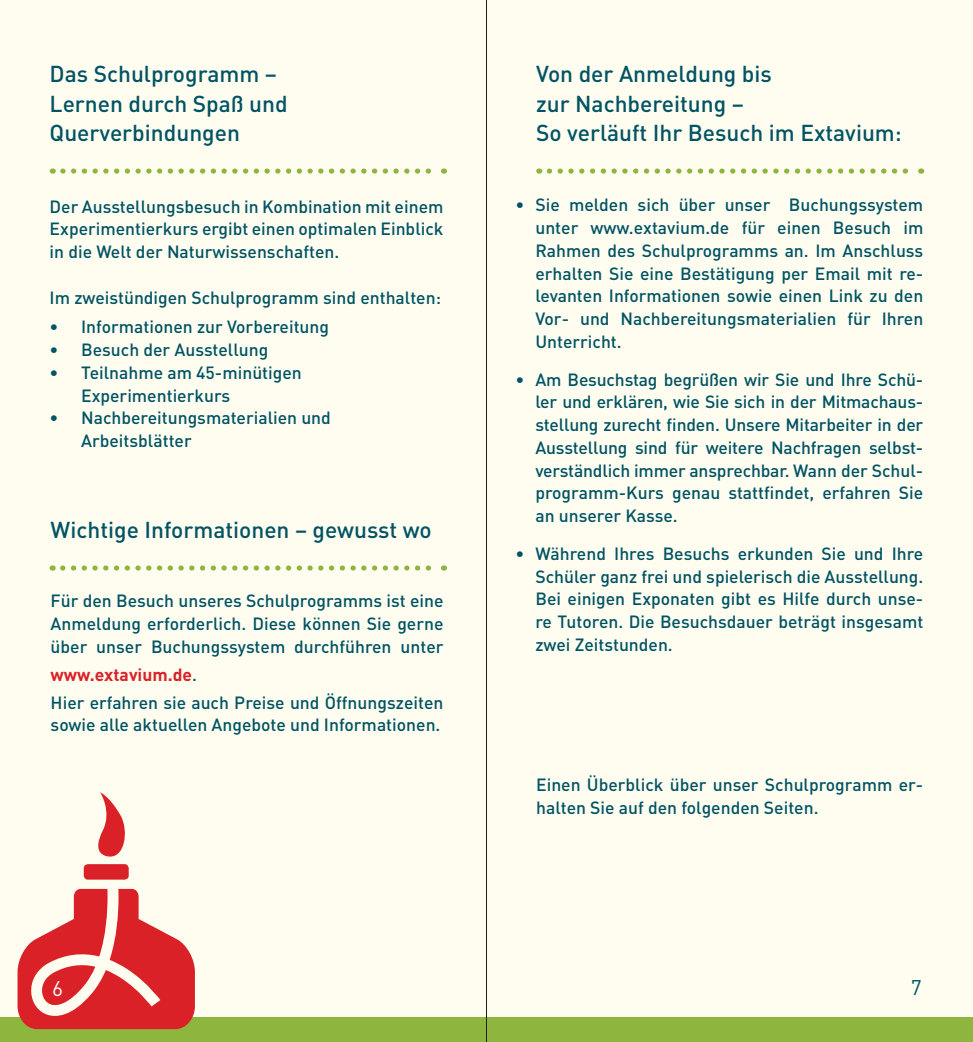
<style>
.page{position:relative;width:973px;height:1042px;background:#fff}
.page>*{position:absolute;margin:0;border:0;box-sizing:border-box;transform-origin:0 0}
.t1{font:500 22.75px/29.8px "DIN";color:#005364}
.t2{font:21px "DIN";color:#fff}
.t3{font:21px "DIN";color:#005364}
.t4{font:500 17.5px/22.8px "DIN";color:#005364;text-align:justify}
.s1{font-weight:700;color:#da2128}
</style>
<div class="page">
<div style="left:0;top:0;width:972px;height:1042px;background:#fffdf0"></div>
<svg style="left:63px;top:168px;width:381px;height:6px"></svg>
<svg style="left:63px;top:565px;width:381px;height:6px"></svg>
<div style="left:0;top:1017px;width:972px;height:25px;background:#8eb63e"></div>
<svg style="left:18px;top:889px;width:177px;height:140px"></svg>
<div style="left:84px;top:864px;width:45px;height:15px;background:#da2128;border-radius:4px"></div>
<svg style="left:98px;top:792px;width:27px;height:65px"></svg>
<svg style="left:549px;top:168px;width:372px;height:6px"></svg>
<hr style="left:486px;top:0;width:1px;height:1042px;background:#231f20">
<h1 class="t1" style="left:50px;top:58px;width:239px">Das Schulprogramm –<br>Lernen durch Spaß und<br>Querverbindungen</h1>
<p class="t4" style="left:50px;top:194px;width:395px">Der Ausstellungsbesuch in Kombination mit einem Experimentierkurs ergibt einen optimalen Einblick in die Welt der Naturwissenschaften.</p>
<p class="t4" style="left:50px;top:285px;width:393px">Im zweistündigen Schulprogramm sind enthalten:</p>
<p class="t4" style="left:50px;top:315px;width:281px">• Informationen zur Vorbereitung</p>
<p class="t4" style="left:50px;top:338px;width:220px">• Besuch der Ausstellung</p>
<p class="t4" style="left:81px;top:361px;width:222px;text-indent:-32px">• Teilnahme am 45-minütigen<br>Experimentierkurs</p>
<p class="t4" style="left:81px;top:406px;width:251px;text-indent:-32px">• Nachbereitungsmaterialien und<br>Arbeitsblätter</p>
<h1 class="t1" style="left:51px;top:514px;width:382px">Wichtige Informationen – gewusst wo</h1>
<p class="t4" style="left:51px;top:589px;width:394px">Für den Besuch unseres Schulprogramms ist eine Anmeldung erforderlich. Diese können Sie gerne über unser Buchungssystem durchführen unter</p>
<p class="t4" style="left:51px;top:660px;width:394px;line-height:28px"><span class="s1">www.extavium.de</span>.<br>Hier erfahren sie auch Preise und Öffnungszeiten</p>
<p class="t4" style="left:51px;top:713px;width:391px">sowie alle aktuellen Angebote und Informationen.</p>
<h1 class="t1" style="left:536px;top:58px;width:367px">Von der Anmeldung bis<br>zur Nachbereitung –<br>So verläuft Ihr Besuch im Extavium:</h1>
<p class="t4" style="left:535px;top:193px;width:389px;text-indent:-20px">• Sie melden sich über unser Buchungssystem unter www.extavium.de für einen Besuch im Rahmen des Schulprogramms an. Im Anschluss erhalten Sie eine Bestätigung per Email mit re&shy;levanten Informationen sowie einen Link zu den Vor- und Nachbereitungsmaterialien für Ihren Unterricht.</p>
<p class="t4" style="left:535px;top:367px;width:389px;text-indent:-20px">• Am Besuchstag begrüßen wir Sie und Ihre Schü&shy;ler und erklären, wie Sie sich in der Mitmachaus&shy;stellung zurecht finden. Unsere Mitarbeiter in der Ausstellung sind für weitere Nachfragen selbst&shy;verständlich immer ansprechbar. Wann der Schul&shy;programm-Kurs genau stattfindet, erfahren Sie an unserer Kasse.</p>
<p class="t4" style="left:535px;top:541px;width:389px;text-indent:-20px">• Während Ihres Besuchs erkunden Sie und Ihre Schüler ganz frei und spielerisch die Ausstellung.<br>Bei einigen Exponaten gibt es Hilfe durch unse&shy;re Tutoren. Die Besuchsdauer beträgt insgesamt zwei Zeitstunden.</p>
<p class="t4" style="left:536px;top:772px;width:388px">Einen Überblick über unser Schulprogramm er&shy;halten Sie auf den folgenden Seiten.</p>
<p class="t2" style="left:52px;top:975px;width:12px">6</p>
<p class="t3" style="left:910px;top:974px;width:12px">7</p>
</div>
